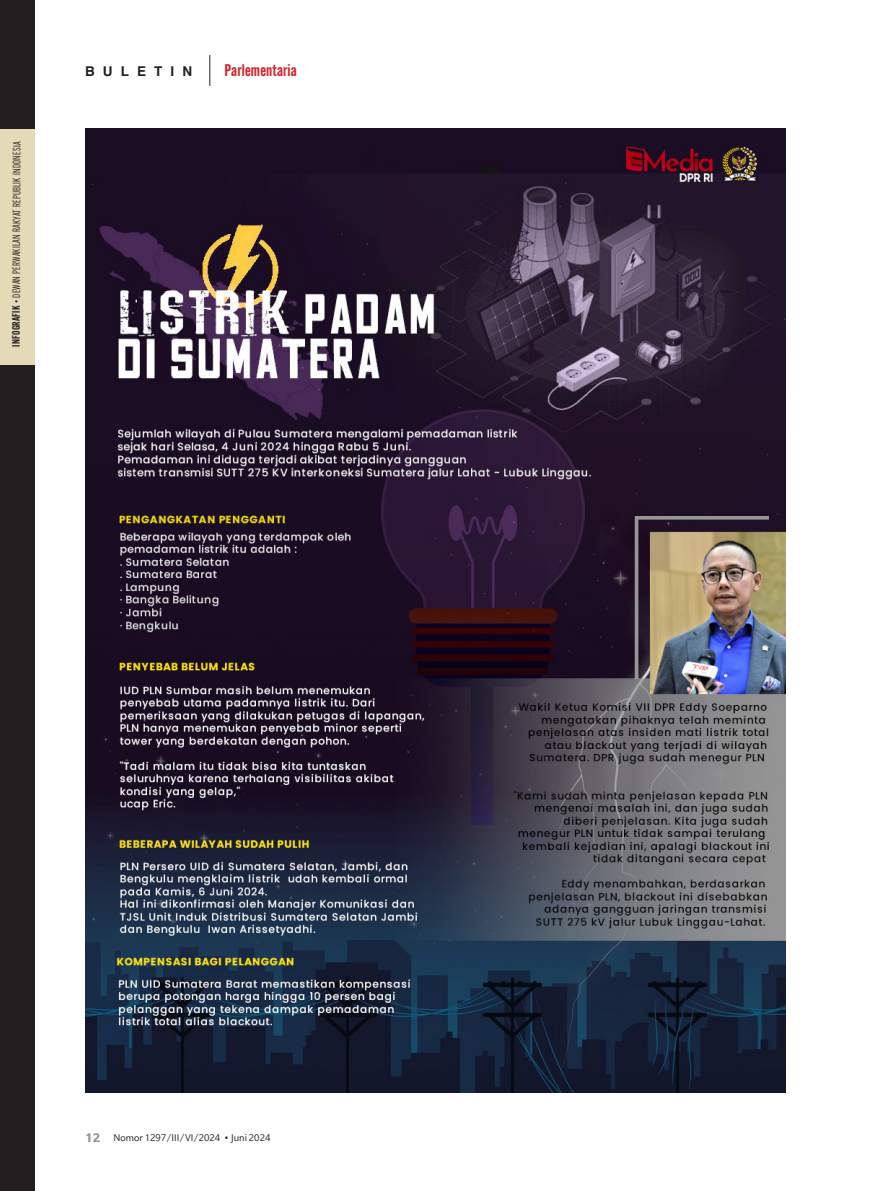
<style>
.page{position:relative;width:893px;height:1191px;background:#fff}
.page>*{position:absolute;margin:0;border:0;box-sizing:border-box;transform-origin:0 0}
.t1{font:600 16.5px "Alternate Gothic Cond ATF";letter-spacing:.01em;color:#d1232a}
.t2{font:700 13.5px "Helvetica";letter-spacing:.6em;color:#231f20}
.t3{font:10.5px "Alternate Gothic Cond ATF";letter-spacing:.015em;color:#231f20}
.t4{font:10.5px "Slate";color:#231f20}
.s1{font-weight:600}
.s2{font-weight:700;font-size:13.5px;color:#939598}
</style>
<div class="page">
<div style="left:0;top:0;width:34px;height:1191px;background:#231f20"></div>
<div style="left:0;top:129px;width:34px;height:236px;background:#e5dab7"></div>
<hr style="left:892px;top:0;width:1px;height:1191px;background:#231f20">
<hr style="left:892px;top:129px;width:1px;height:236px;background:#e5dab7">
<img style="left:86px;top:128px;width:700px;height:964px">
<hr style="left:210px;top:55px;width:1px;height:31px;background:#231f20">
<p class="t3" style="left:10px;top:347px;width:206px;rotate:-90deg"><span class="s1">INFOGRAFIK</span> • DEWAN PERWAKILAN RAKYAT REPUBLIK INDONESIA</p>
<p class="t2" style="left:85px;top:61px;width:109px">BULETIN</p>
<h1 class="t1" style="left:225px;top:60px;width:74px">Parlementaria</h1>
<p class="t4" style="left:85px;top:1132px;width:187px"><span class="s2">12</span> Nomor 1297/III/VI/2024 • Juni 2024</p>
</div>
